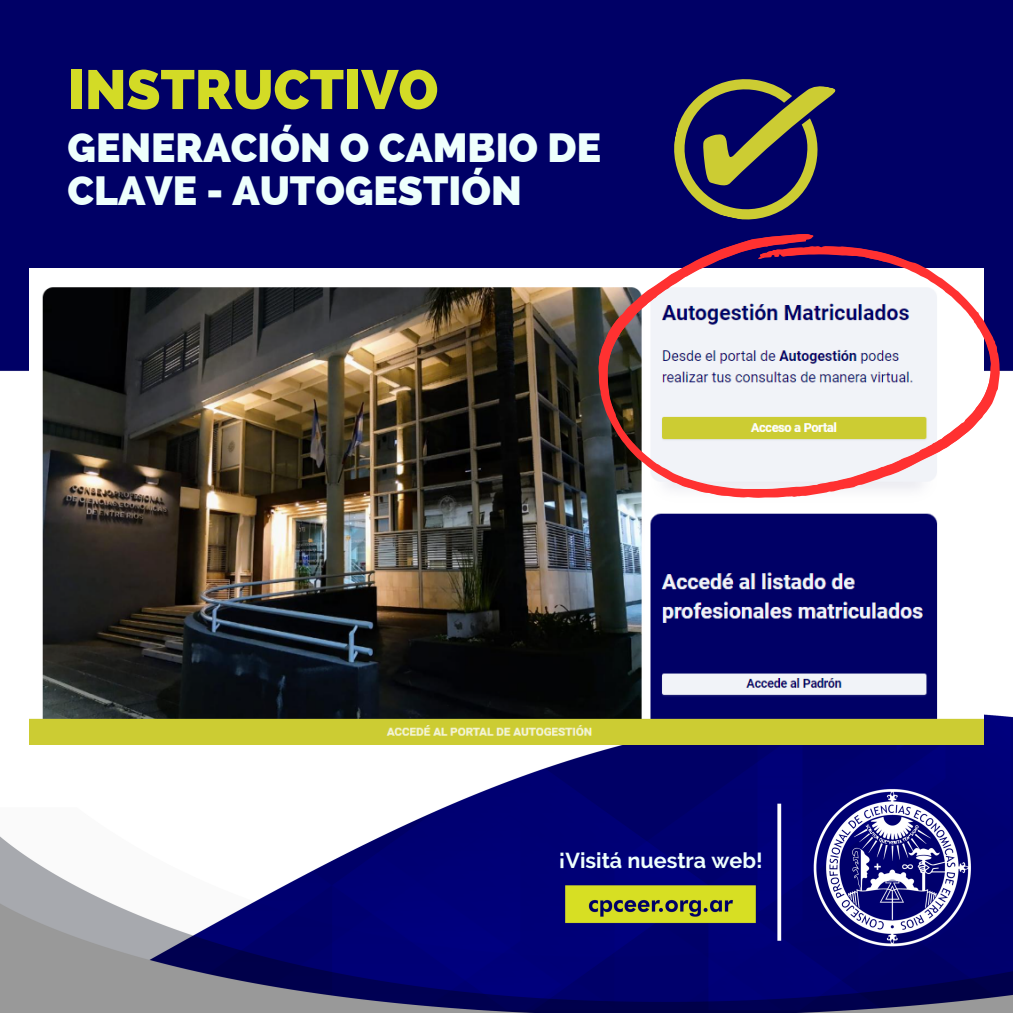
<style>
.page{position:relative;width:1013px;height:1013px;background:#fff}
.page>*{position:absolute;margin:0;border:0;box-sizing:border-box;transform-origin:0 0}
.t1{font:800 55.12px "Raleway";color:#d3db26}
.t2{font:800 40.75px/43.9px "Raleway";color:#eefffc}
.t3{font:700 21.5px "Raleway";color:#eefffc}
</style>
<div class="page">
<img style="left:0;top:0;width:1012px;height:1012px">
<svg style="left:661px;top:64px;width:174px;height:169px;background:#333359"></svg>
<img style="left:30px;top:268px;width:953px;height:476px">
<svg style="left:598px;top:234px;width:400px;height:263px"></svg>
<svg style="left:761px;top:255px;width:6px;height:2px"></svg>
<h1 class="t1" style="left:67px;top:57px;width:372px">INSTRUCTIVO</h1>
<p class="t2" style="left:67px;top:125px;width:535px">GENERACIÓN O CAMBIO DE<br>CLAVE - AUTOGESTIÓN</p>
<h2 class="t3" style="left:559px;top:847px;width:205px">¡Visitá nuestra web!</h2>
</div>
